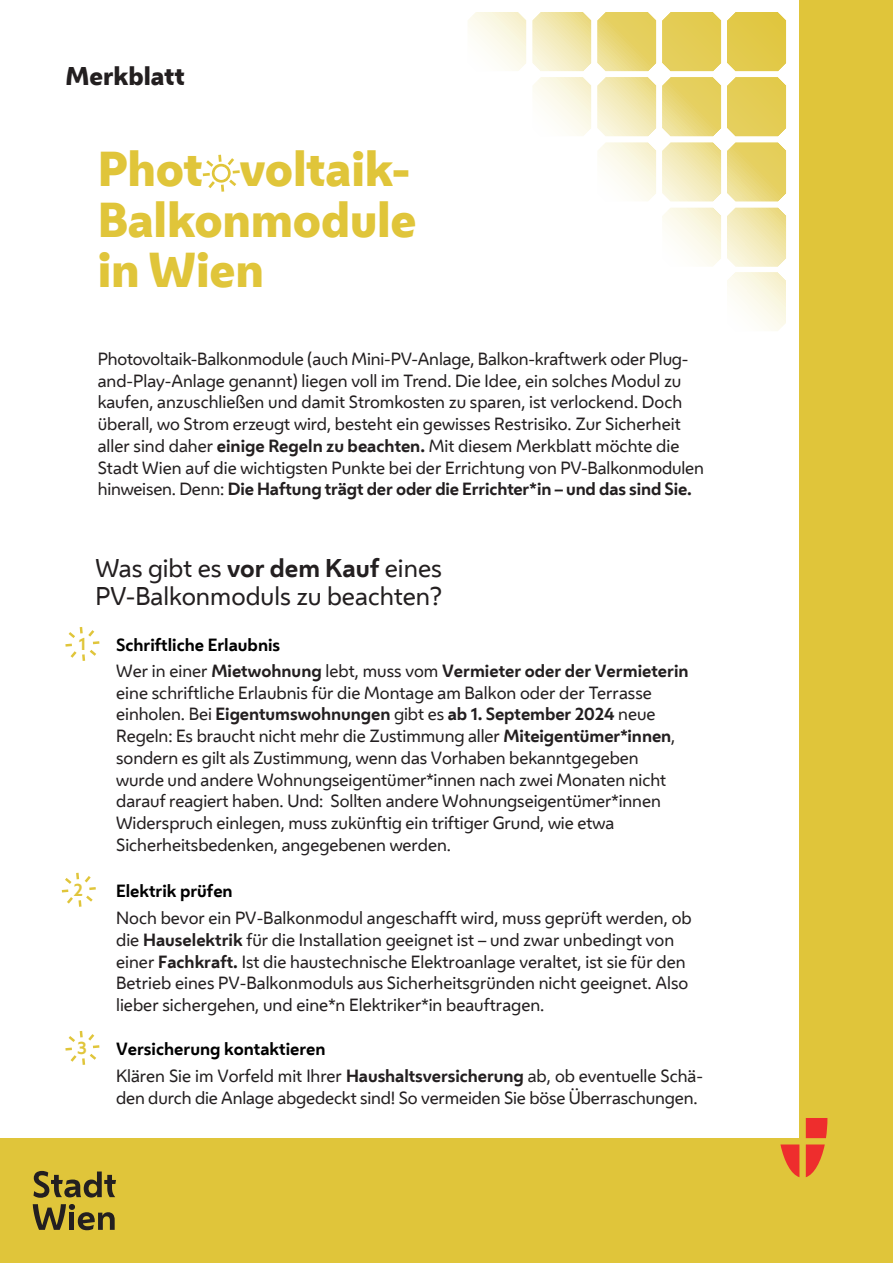
<style>
.page{position:relative;width:893px;height:1263px;background:#fff}
.page>*{position:absolute;margin:0;border:0;box-sizing:border-box;transform-origin:0 0}
.t1{font:800 45.75px/50.2px "Wiener Melange";letter-spacing:-.005em;color:#e0c53a}
.t2{font:24px/28.8px "Wiener Melange";color:#231f20}
.t3{font:800 24px "Wiener Melange";color:#231f20}
.t4{font:16.5px/21.8px "Wiener Melange";color:#231f20}
.t5{font:700 16.5px/26.1px "Wiener Melange";color:#231f20}
.t6{font:700 16.5px "Wiener Melange";color:#000}
.t7{font:700 16.5px "Wiener Melange";color:#e0c53a}
.s1{font-weight:700}
.s2{color:#000}
.s3{font-weight:400}
.s4{font-weight:700;color:#000}
</style>
<div class="page">
<div style="left:0;top:1138px;width:893px;height:125px;background:#e0c53a"></div>
<div style="left:799px;top:0;width:94px;height:1138px;background:#e0c53a"></div>
<svg style="left:203px;top:155px;width:37px;height:37px"></svg>
<svg style="left:727px;top:12px;width:59px;height:319px"></svg>
<svg style="left:468px;top:12px;width:253px;height:255px"></svg>
<svg style="left:780px;top:1144px;width:19px;height:33px"></svg>
<svg style="left:806px;top:1118px;width:21px;height:20px"></svg>
<svg style="left:806px;top:1144px;width:19px;height:33px"></svg>
<svg style="left:65px;top:627px;width:34px;height:34px"></svg>
<svg style="left:62px;top:873px;width:34px;height:34px"></svg>
<svg style="left:65px;top:1031px;width:34px;height:34px"></svg>
<svg style="left:33px;top:1171px;width:83px;height:27px"></svg>
<svg style="left:33px;top:1204px;width:82px;height:26px"></svg>
<h2 class="t3" style="left:65px;top:62px;width:121px">Merkblatt</h2>
<h1 class="t1" style="left:98px;top:145px;width:320px">Phot voltaik-<br>Balkonmodule in Wien</h1>
<p class="t4" style="left:98px;top:348px;width:608px">Photovoltaik-Balkonmodule (auch Mini-PV-Anlage, Balkon-kraftwerk oder Plug&shy;and-Play-Anlage genannt) liegen voll im Trend. Die Idee, ein solches Modul zu kaufen, anzuschließen und damit Stromkosten zu sparen, ist verlockend. Doch überall, wo Strom erzeugt wird, besteht ein gewisses Restrisiko. Zur Sicherheit aller sind daher <span class="s1">einige Regeln zu beachten.</span> Mit diesem Merkblatt möchte die Stadt Wien auf die wichtigsten Punkte bei der Errichtung von PV-Balkonmodulen hinweisen. Denn: <span class="s1">Die Haftung trägt der oder die Errichter*in – und das sind Sie.</span></p>
<h2 class="t2" style="left:95px;top:554px;width:349px">Was gibt es <span class="s1">vor dem Kauf</span> eines<br>PV-Balkonmoduls zu beachten?</h2>
<p class="t7" style="left:78px;top:636px;width:9px">1</p>
<p class="t5" style="left:116px;top:630px;width:574px"><span class="s2">Schriftliche Erlaubnis<br></span><span class="s3">Wer in einer</span> Mietwohnung <span class="s3">lebt, muss vom</span> Vermieter oder der Vermieterin</p>
<p class="t4" style="left:116px;top:682px;width:561px">eine schriftliche Erlaubnis für die Montage am Balkon oder der Terrasse einholen. Bei <span class="s1">Eigentumswohnungen</span> gibt es <span class="s1">ab 1. September 2024</span> neue Regeln: Es braucht nicht mehr die Zustimmung aller <span class="s1">Miteigentümer*innen</span>, sondern es gilt als Zustimmung, wenn das Vorhaben bekanntgegeben wurde und andere Wohnungseigentümer*innen nach zwei Monaten nicht darauf reagiert haben. Und: Sollten andere Wohnungseigentümer*innen Widerspruch einlegen, muss zukünftig ein triftiger Grund, wie etwa Sicherheitsbedenken, angegebenen werden.</p>
<p class="t7" style="left:74px;top:882px;width:11px">2</p>
<p class="t6" style="left:116px;top:883px;width:118px">Elektrik prüfen</p>
<p class="t4" style="left:116px;top:907px;width:577px">Noch bevor ein PV-Balkonmodul angeschafft wird, muss geprüft werden, ob die <span class="s1">Hauselektrik</span> für die Installation geeignet ist – und zwar unbedingt von einer <span class="s1">Fachkraft.</span> Ist die haustechnische Elektroanlage veraltet, ist sie für den Betrieb eines PV-Balkonmoduls aus Sicherheitsgründen nicht geeignet. Also lieber sichergehen, und eine*n Elektriker*in beauftragen.</p>
<p class="t7" style="left:77px;top:1040px;width:11px">3</p>
<p class="t4" style="left:116px;top:1035px;width:588px;line-height:27.5px"><span class="s4">Versicherung kontaktieren<br></span>Klären Sie im Vorfeld mit Ihrer <span class="s1">Haushaltsversicherung</span> ab, ob eventuelle Schä-</p>
<p class="t4" style="left:116px;top:1087px;width:583px">den durch die Anlage abgedeckt sind! So vermeiden Sie böse Überraschungen.</p>
</div>
